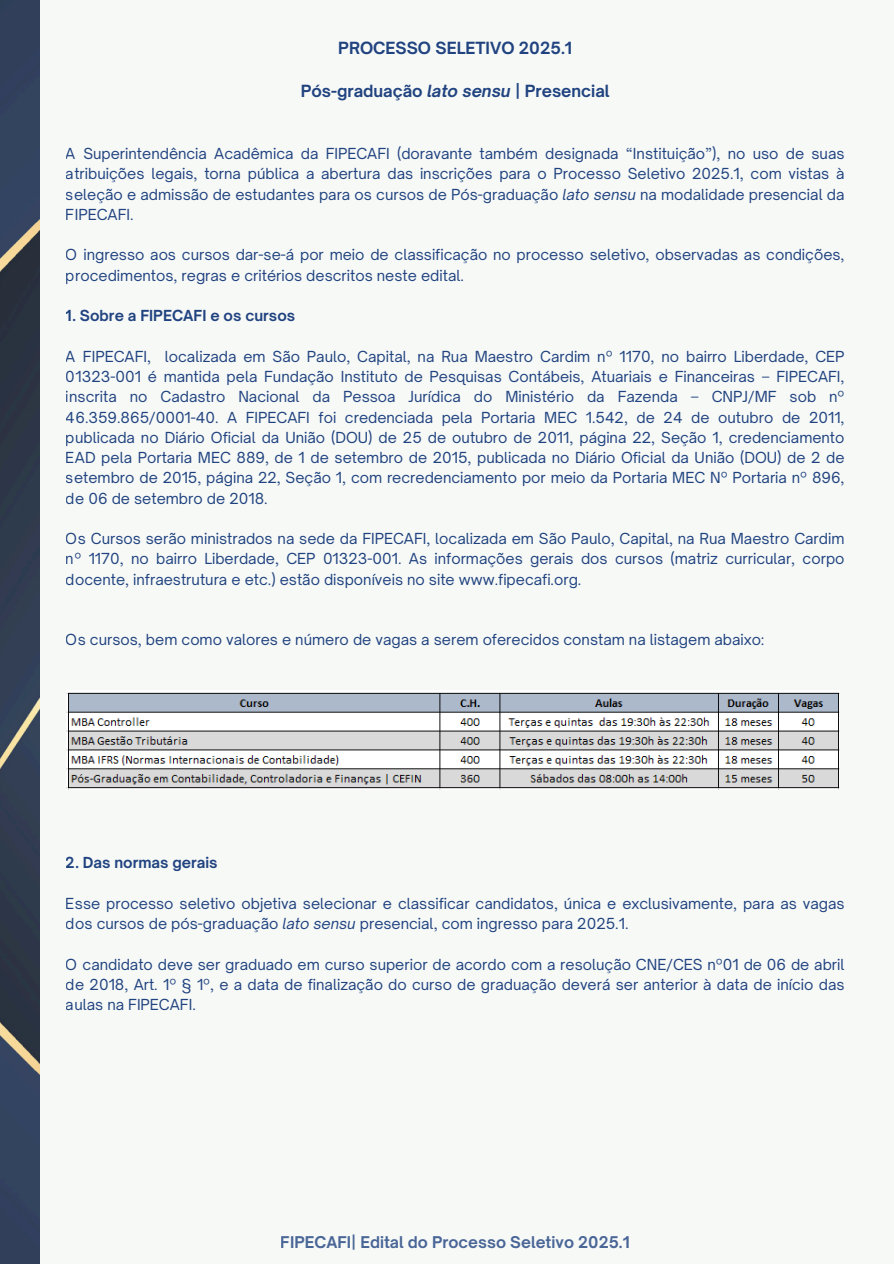
<style>
.page{position:relative;width:894px;height:1264px;background:#fff}
.page>*{position:absolute;margin:0;border:0;box-sizing:border-box;transform-origin:0 0}
.t1{font:700 16.05px "Open Sauce One";color:#123778}
.t2{font:700 15.45px "Open Sauce One";color:#123778}
.t3{font:14.55px/20.2px "Open Sauce One";color:#123778;text-align:justify}
.t4{font:700 14.55px "Open Sauce One";color:#123778}
.s1{font-style:italic}
</style>
<div class="page">
<div style="left:0;top:0;width:893px;height:1263px;background:#f7f9f7"></div>
<img style="left:0;top:0;width:39px;height:1263px">
<img style="left:66px;top:692px;width:773px;height:97px">
<p class="t1" style="left:338px;top:38px;width:235px">PROCESSO SELETIVO 2025.1</p>
<p class="t1" style="left:300px;top:81px;width:310px">Pós-graduação <span class="s1">lato sensu</span> | Presencial</p>
<p class="t3" style="left:66px;top:143px;width:779px">A Superintendência Acadêmica da FIPECAFI (doravante também designada “Instituição”), no uso de suas atribuições legais, torna pública a abertura das inscrições para o Processo Seletivo 2025.1, com vistas à seleção e admissão de estudantes para os cursos de Pós-graduação <span class="s1">lato sensu</span> na modalidade presencial da FIPECAFI.</p>
<p class="t3" style="left:66px;top:245px;width:779px">O ingresso aos cursos dar-se-á por meio de classificação no processo seletivo, observadas as condições, procedimentos, regras e critérios descritos neste edital.</p>
<p class="t4" style="left:66px;top:307px;width:231px">1. Sobre a FIPECAFI e os cursos</p>
<p class="t3" style="left:66px;top:346px;width:779px">A FIPECAFI, localizada em São Paulo, Capital, na Rua Maestro Cardim nº 1170, no bairro Liberdade, CEP 01323-001 é mantida pela Fundação Instituto de Pesquisas Contábeis, Atuariais e Financeiras – FIPECAFI, inscrita no Cadastro Nacional da Pessoa Jurídica do Ministério da Fazenda – CNPJ/MF sob nº 46.359.865/0001-40. A FIPECAFI foi credenciada pela Portaria MEC 1.542, de 24 de outubro de 2011, publicada no Diário Oficial da União (DOU) de 25 de outubro de 2011, página 22, Seção 1, credenciamento EAD pela Portaria MEC 889, de 1 de setembro de 2015, publicada no Diário Oficial da União (DOU) de 2 de setembro de 2015, página 22, Seção 1, com recredenciamento por meio da Portaria MEC Nº Portaria nº 896, de 06 de setembro de 2018.</p>
<p class="t3" style="left:66px;top:528px;width:779px">Os Cursos serão ministrados na sede da FIPECAFI, localizada em São Paulo, Capital, na Rua Maestro Cardim nº 1170, no bairro Liberdade, CEP 01323-001. As informações gerais dos cursos (matriz curricular, corpo docente, infraestrutura e etc.) estão disponíveis no site www.fipecafi.org.</p>
<p class="t3" style="left:66px;top:629px;width:699px">Os cursos, bem como valores e número de vagas a serem oferecidos constam na listagem abaixo:</p>
<p class="t4" style="left:66px;top:853px;width:153px">2. Das normas gerais</p>
<p class="t3" style="left:66px;top:893px;width:779px">Esse processo seletivo objetiva selecionar e classificar candidatos, única e exclusivamente, para as vagas dos cursos de pós-graduação <span class="s1">lato sensu</span> presencial, com ingresso para 2025.1.</p>
<p class="t3" style="left:66px;top:953px;width:779px">O candidato deve ser graduado em curso superior de acordo com a resolução CNE/CES nº01 de 06 de abril de 2018, Art. 1º § 1º, e a data de finalização do curso de graduação deverá ser anterior à data de início das aulas na FIPECAFI.</p>
<p class="t2" style="left:281px;top:1232px;width:350px">FIPECAFI| Edital do Processo Seletivo 2025.1</p>
</div>
